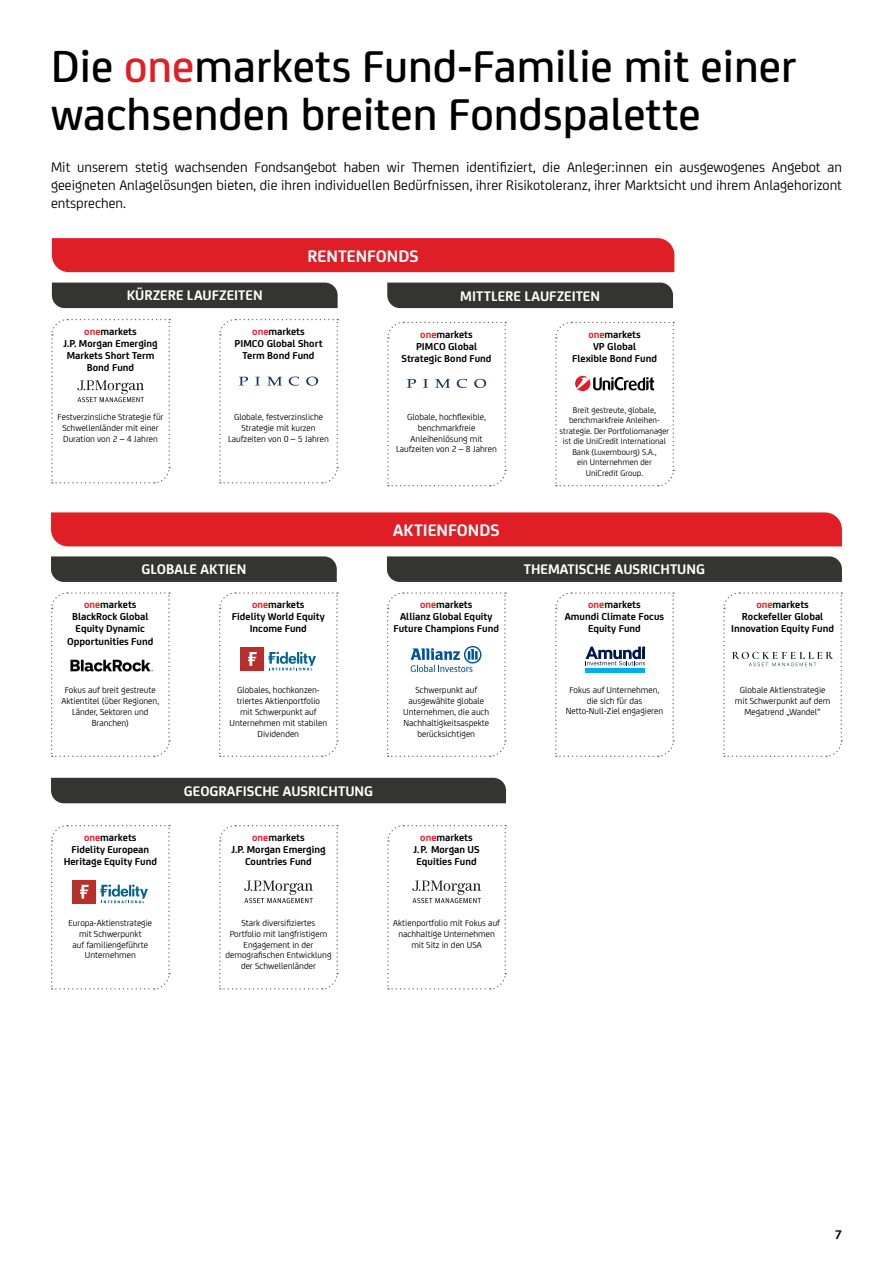
<style>
.page{position:relative;width:893px;height:1263px;background:#fff}
.page>*{position:absolute;margin:0;border:0;box-sizing:border-box;transform-origin:0 0}
.t1{font:500 48px/48px "Uni Credit";color:#000}
.t2{font:700 18px "Uni Credit";color:#fff}
.t3{font:15px/18px "Uni Credit";color:#000;text-align:justify}
.t4{font:700 15px "Uni Credit";color:#fff}
.t5{font:700 13.5px "Uni Credit";color:#000}
.t6{font:700 10.8px/12.1px "Uni Credit";color:#000;text-align:center}
.t7{font:9.45px/10.8px "Uni Credit";color:#000;text-align:center}
.t8{font:9px/10.5px "Uni Credit";color:#000;text-align:center}
.s1{color:#df1e26}
</style>
<div class="page">
<svg style="left:219px;top:319px;width:120px;height:165px"></svg>
<svg style="left:387px;top:321px;width:120px;height:166px"></svg>
<svg style="left:555px;top:321px;width:120px;height:166px"></svg>
<div style="left:52px;top:238px;width:622px;height:34px;background:#df1e26"></div>
<div style="left:52px;top:283px;width:286px;height:25px;background:#343433"></div>
<div style="left:387px;top:283px;width:286px;height:25px;background:#343433"></div>
<svg style="left:51px;top:319px;width:120px;height:165px"></svg>
<svg style="left:387px;top:825px;width:120px;height:165px"></svg>
<svg style="left:387px;top:592px;width:119px;height:165px"></svg>
<svg style="left:219px;top:592px;width:119px;height:165px"></svg>
<svg style="left:219px;top:825px;width:119px;height:165px"></svg>
<svg style="left:51px;top:592px;width:119px;height:165px"></svg>
<img style="left:61px;top:648px;width:98px;height:34px">
<svg style="left:555px;top:592px;width:119px;height:165px"></svg>
<div style="left:585px;top:668px;width:60px;height:5px;background:#00aeef"></div>
<div style="left:51px;top:512px;width:791px;height:34px;background:#df1e26"></div>
<div style="left:51px;top:556px;width:286px;height:26px;background:#343433"></div>
<div style="left:387px;top:556px;width:455px;height:26px;background:#343433"></div>
<div style="left:51px;top:778px;width:455px;height:25px;background:#343433"></div>
<svg style="left:51px;top:825px;width:119px;height:165px"></svg>
<svg style="left:723px;top:592px;width:120px;height:165px"></svg>
<h1 class="t1" style="left:51px;top:39px;width:747px">Die <span class="s1">one</span>markets Fund-Familie mit einer wachsenden breiten Fondspalette</h1>
<p class="t3" style="left:51px;top:157px;width:792px">Mit unserem stetig wachsenden Fondsangebot haben wir Themen identifiziert, die Anleger:innen ein ausgewogenes Angebot an geeigneten Anlagelösungen bieten, die ihren individuellen Bedürfnissen, ihrer Risikotoleranz, ihrer Marktsicht und ihrem Anlagehorizont entsprechen.</p>
<h2 class="t2" style="left:307px;top:242px;width:113px">RENTENFONDS</h2>
<h3 class="t4" style="left:127px;top:284px;width:137px">KÜRZERE LAUFZEITEN</h3>
<h3 class="t4" style="left:460px;top:285px;width:141px">MITTLERE LAUFZEITEN</h3>
<p class="t6" style="left:64px;top:324px;width:96px"><span class="s1">one</span>markets<br>J.P. Morgan Emerging<br>Markets Short Term<br>Bond Fund</p>
<p class="t6" style="left:235px;top:324px;width:90px"><span class="s1">one</span>markets<br>PIMCO Global Short<br>Term Bond Fund</p>
<p class="t6" style="left:402px;top:327px;width:92px"><span class="s1">one</span>markets<br>PIMCO Global<br>Strategic Bond Fund</p>
<p class="t6" style="left:572px;top:327px;width:86px"><span class="s1">one</span>markets<br>VP Global<br>Flexible Bond Fund</p>
<p class="t7" style="left:58px;top:411px;width:107px">Festverzinsliche Strategie für<br>Schwellenländer mit einer<br>Duration von 2 – 4 Jahren</p>
<p class="t7" style="left:228px;top:411px;width:102px">Globale, festverzinsliche<br>Strategie mit kurzen<br>Laufzeiten von 0 – 5 Jahren</p>
<p class="t7" style="left:396px;top:411px;width:102px">Globale, hochflexible, benchmarkfreie<br>Anleihenlösung mit<br>Laufzeiten von 2 – 8 Jahren</p>
<h2 class="t2" style="left:393px;top:517px;width:108px">AKTIENFONDS</h2>
<p class="t8" style="left:559px;top:404px;width:111px">Breit gestreute, globale, benchmarkfreie Anleihen&shy;strategie. Der Portfoliomanager ist die UniCredit International<br>Bank (Luxembourg) S.A.,<br>ein Unternehmen der<br>UniCredit Group.</p>
<h3 class="t4" style="left:141px;top:558px;width:106px">GLOBALE AKTIEN</h3>
<h3 class="t4" style="left:524px;top:558px;width:183px">THEMATISCHE AUSRICHTUNG</h3>
<p class="t6" style="left:67px;top:598px;width:88px"><span class="s1">one</span>markets<br>BlackRock Global<br>Equity Dynamic<br>Opportunities Fund</p>
<p class="t6" style="left:232px;top:598px;width:94px"><span class="s1">one</span>markets<br>Fidelity World Equity<br>Income Fund</p>
<p class="t6" style="left:393px;top:598px;width:107px"><span class="s1">one</span>markets<br>Allianz Global Equity<br>Future Champions Fund</p>
<p class="t6" style="left:565px;top:598px;width:101px"><span class="s1">one</span>markets<br>Amundi Climate Focus<br>Equity Fund</p>
<p class="t7" style="left:61px;top:684px;width:99px">Fokus auf breit gestreute<br>Aktientitel (über Regionen,<br>Länder, Sektoren und<br>Branchen)</p>
<p class="t7" style="left:230px;top:684px;width:99px">Globales, hochkonzen&shy;triertes Aktienportfolio mit Schwerpunkt auf<br>Unternehmen mit stabilen<br>Dividenden</p>
<p class="t7" style="left:403px;top:684px;width:88px">Schwerpunkt auf ausgewählte globale<br>Unternehmen, die auch<br>Nachhaltigkeitsaspekte berücksichtigen</p>
<p class="t7" style="left:566px;top:684px;width:99px">Fokus auf Unternehmen, die sich für das<br>Netto-Null-Ziel engagieren</p>
<h3 class="t4" style="left:184px;top:779px;width:191px">GEOGRAFISCHE AUSRICHTUNG</h3>
<p class="t6" style="left:64px;top:830px;width:95px"><span class="s1">one</span>markets<br>Fidelity European<br>Heritage Equity Fund</p>
<p class="t6" style="left:231px;top:830px;width:96px"><span class="s1">one</span>markets<br>J.P. Morgan Emerging<br>Countries Fund</p>
<p class="t6" style="left:413px;top:830px;width:68px"><span class="s1">one</span>markets<br>J.P. Morgan US<br>Equities Fund</p>
<p class="t7" style="left:68px;top:917px;width:85px">Europa-Aktienstrategie mit Schwerpunkt<br>auf familiengeführte<br>Unternehmen</p>
<p class="t7" style="left:225px;top:917px;width:107px">Stark diversifiziertes<br>Portfolio mit langfristigem<br>Engagement in der demografischen Entwicklung der Schwellenländer</p>
<p class="t7" style="left:393px;top:917px;width:108px">Aktienportfolio mit Fokus auf nachhaltige Unternehmen mit Sitz in den USA</p>
<p class="t6" style="left:731px;top:598px;width:104px"><span class="s1">one</span>markets<br>Rockefeller Global<br>Innovation Equity Fund</p>
<p class="t7" style="left:735px;top:684px;width:97px">Globale Aktienstrategie mit Schwerpunkt auf dem<br>Megatrend „Wandel“</p>
<h3 class="t5" style="left:835px;top:1224px;width:9px">7</h3>
</div>
